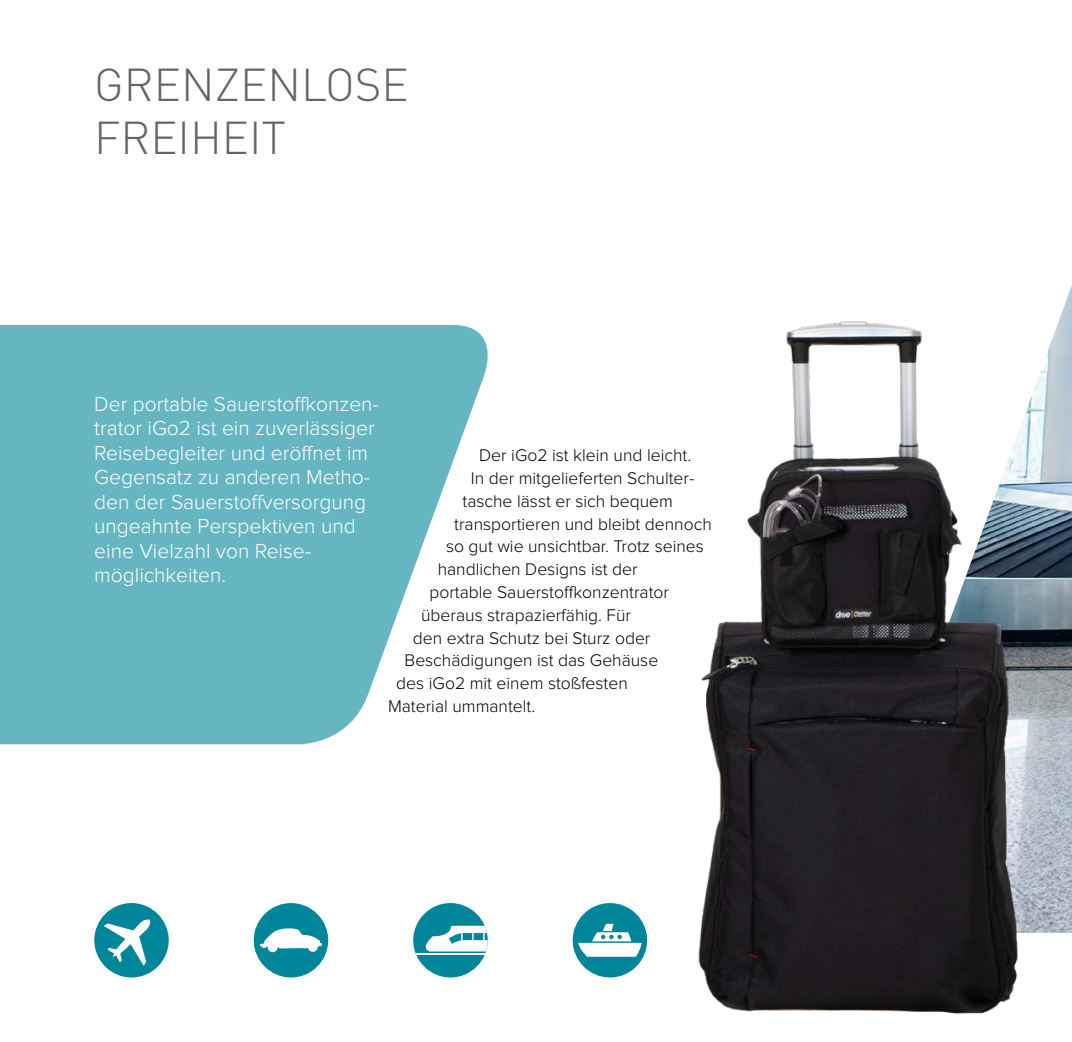
<style>
.page{position:relative;width:1072px;height:1042px;background:#fff}
.page>*{position:absolute;margin:0;border:0;box-sizing:border-box;transform-origin:0 0}
.t1{font:300 45.5px/52.5px "DIN";color:#656564}
.t2{font:300 21px/24.5px "Proxima Nova";color:#fff}
.t3{font:300 17.5px "Proxima Nova";color:#000}
</style>
<div class="page">
<svg style="left:0;top:325px;width:488px;height:419px;background:#7abfca"></svg>
<div style="left:94px;top:903px;width:75px;height:74px;background:#00869a;border-radius:50%"></div>
<svg style="left:104px;top:919px;width:47px;height:46px"></svg>
<div style="left:254px;top:903px;width:74px;height:74px;background:#00869a;border-radius:50%"></div>
<svg style="left:260px;top:928px;width:62px;height:24px"></svg>
<div style="left:413px;top:903px;width:74px;height:74px;background:#00869a;border-radius:50%"></div>
<hr style="left:413px;top:953px;width:74px;height:2px;background:#fff">
<svg style="left:425px;top:926px;width:62px;height:25px"></svg>
<div style="left:572px;top:903px;width:75px;height:74px;background:#00869a;border-radius:50%"></div>
<svg style="left:578px;top:924px;width:62px;height:32px"></svg>
<img style="left:640px;top:288px;width:431px;height:726px">
<h1 class="t1" style="left:94px;top:58px;width:316px">GRENZENLOSE<br>FREIHEIT</h1>
<p class="t2" style="left:94px;top:392px;width:286px">Der portable Sauerstoffkonzen&shy;trator iGo2 ist ein zuverlässiger<br>Reisebegleiter und eröffnet im<br>Gegensatz zu anderen Metho&shy;den der Sauerstoffversorgung ungeahnte Perspektiven und eine Vielzahl von Reise&shy;möglichkeiten.</p>
<p class="t3" style="left:479px;top:448px;width:213px">Der iGo2 ist klein und leicht.</p>
<p class="t3" style="left:471px;top:470px;width:225px">In der mitgelieferten Schulter-</p>
<p class="t3" style="left:462px;top:493px;width:212px">tasche lässt er sich bequem</p>
<p class="t3" style="left:454px;top:516px;width:259px">transportieren und bleibt dennoch</p>
<p class="t3" style="left:446px;top:539px;width:259px">so gut wie unsichtbar. Trotz seines</p>
<p class="t3" style="left:438px;top:561px;width:201px">handlichen Designs ist der</p>
<p class="t3" style="left:429px;top:584px;width:241px">portable Sauerstoffkonzentrator</p>
<p class="t3" style="left:421px;top:607px;width:211px">überaus strapazierfähig. Für</p>
<p class="t3" style="left:413px;top:630px;width:239px">den extra Schutz bei Sturz oder</p>
<p class="t3" style="left:404px;top:652px;width:255px">Beschädigungen ist das Gehäuse</p>
<p class="t3" style="left:396px;top:675px;width:233px">des iGo2 mit einem stoßfesten</p>
<p class="t3" style="left:388px;top:698px;width:149px">Material ummantelt.</p>
</div>
